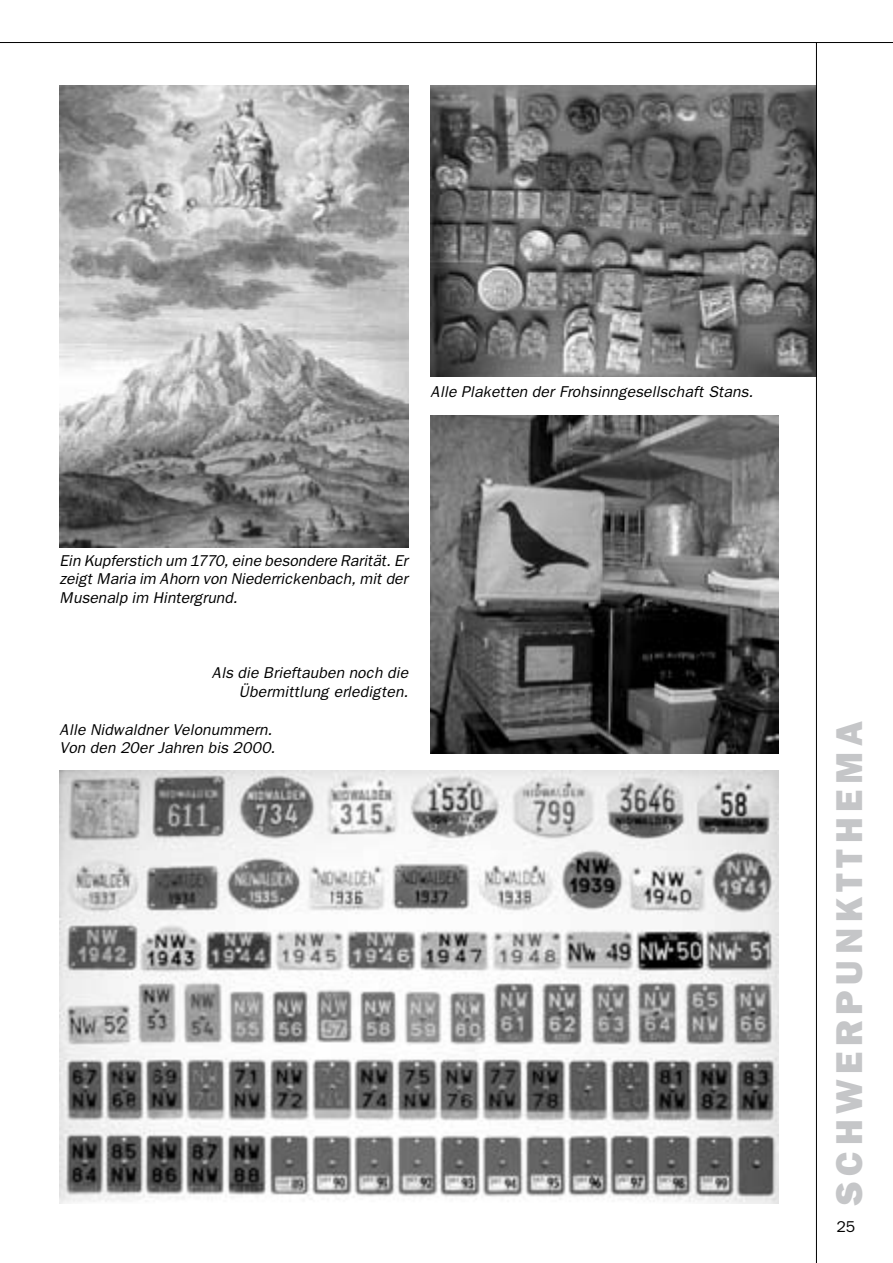
<style>
.page{position:relative;width:893px;height:1263px;background:#fff}
.page>*{position:absolute;margin:0;border:0;box-sizing:border-box;transform-origin:0 0}
.t1{font:800 37.5px "Franklin Gothic";letter-spacing:.15em;color:#c5c6c8}
.t2{font:italic 15.75px/18.8px "Franklin Gothic";color:#000;text-align:right}
.t3{font:15.75px "Franklin Gothic";color:#000}
</style>
<div class="page">
<hr style="left:0;top:42px;width:893px;height:1px;background:#000">
<img style="left:431px;top:416px;width:347px;height:337px">
<img style="left:60px;top:85px;width:348px;height:462px">
<img style="left:430px;top:85px;width:386px;height:291px">
<img style="left:60px;top:770px;width:718px;height:433px">
<hr style="left:816px;top:43px;width:1px;height:1220px;background:#000">
<p class="t2" style="left:431px;top:382px;width:324px">Alle Plaketten der Frohsinngesellschaft Stans.</p>
<p class="t2" style="left:60px;top:551px;width:350px;text-align:justify">Ein Kupferstich um 1770, eine besondere Rarität. Er zeigt Maria im Ahorn von Niederrickenbach, mit der Musenalp im Hintergrund.</p>
<p class="t2" style="left:212px;top:664px;width:198px">Als die Brieftauben noch die<br>Übermittlung erledigten.</p>
<p class="t2" style="left:60px;top:720px;width:217px;text-align:left">Alle Nidwaldner Velonummern.<br>Von den 20er Jahren bis 2000.</p>
<h1 class="t1" style="left:827px;top:1206px;width:486px;rotate:-90deg">SCHWERPUNKTTHEMA</h1>
<p class="t3" style="left:836px;top:1217px;width:20px">25</p>
</div>
